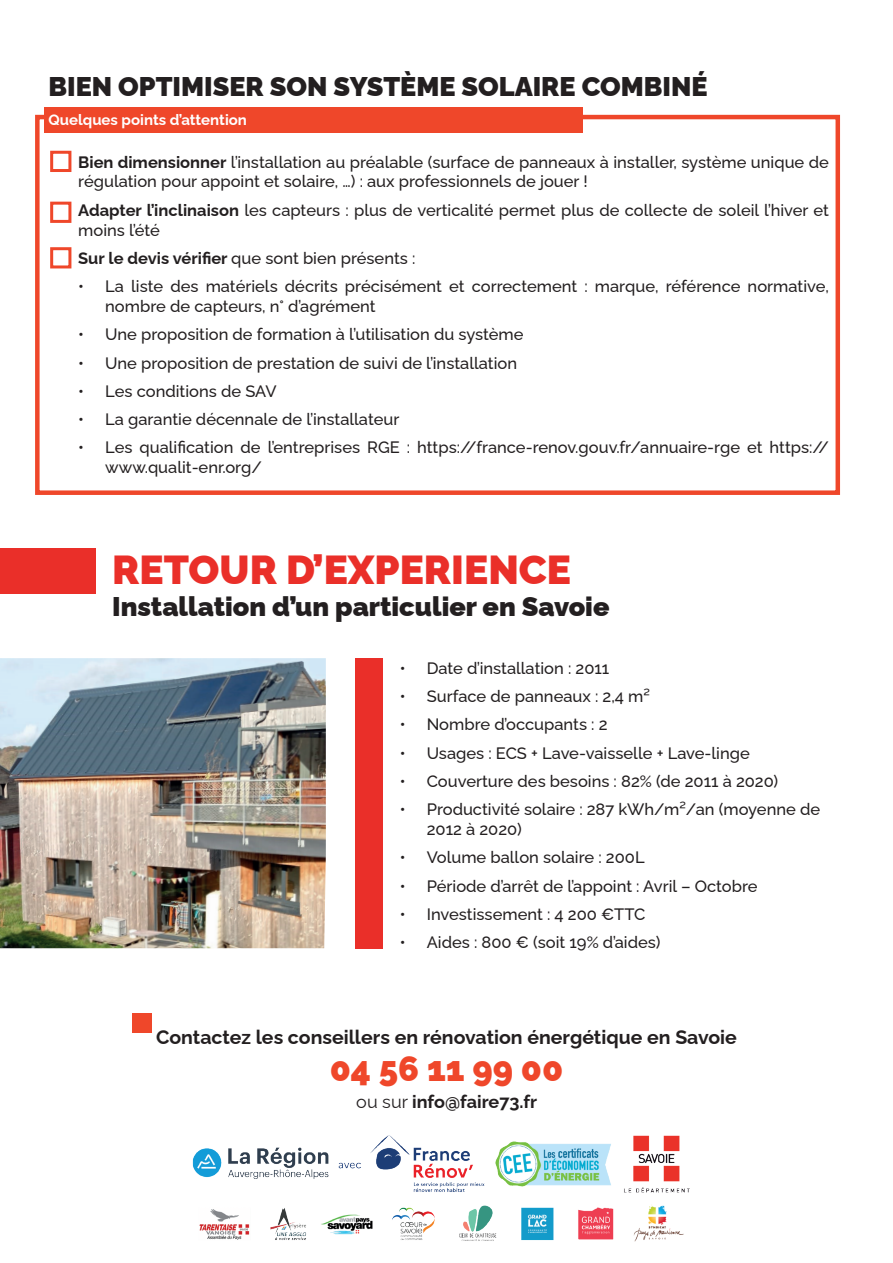
<style>
.page{position:relative;width:893px;height:1263px;background:#fff}
.page>*{position:absolute;margin:0;border:0;box-sizing:border-box;transform-origin:0 0}
.t1{font:900 40.5px "Raleway";color:#ea2f29}
.t2{font:900 34.5px "Raleway";color:#ef472a}
.t3{font:900 27px "Raleway";color:#231f20}
.t4{font:700 19.5px "Raleway";color:#231f20}
.t5{font:700 18px "Raleway";color:#231f20}
.t6{font:500 16.5px/19.8px "Raleway";color:#231f20}
.t7{font:700 15px "Raleway";color:#fff}
.s1{font-weight:700}
.s2{font-weight:400}
</style>
<div class="page">
<div style="left:132px;top:1013px;width:20px;height:20px;background:#ef472a"></div>
<img style="left:192px;top:1135px;width:498px;height:107px">
<div style="left:35px;top:115px;width:805px;height:380px;background:#fff;border:4px solid #ef472a"></div>
<div style="left:44px;top:107px;width:539px;height:26px;background:#ef472a"></div>
<div style="left:50px;top:151px;width:21px;height:21px;border:3px solid #ef472a"></div>
<div style="left:50px;top:202px;width:21px;height:21px;border:3px solid #ef472a"></div>
<div style="left:50px;top:247px;width:21px;height:21px;border:3px solid #ef472a"></div>
<div style="left:0;top:548px;width:96px;height:46px;background:#ea2f29"></div>
<div style="left:355px;top:658px;width:27px;height:290px;background:#ea2f29"></div>
<img style="left:0;top:658px;width:326px;height:290px">
<h3 class="t3" style="left:48px;top:64px;width:660px">BIEN OPTIMISER SON SYSTÈME SOLAIRE COMBINÉ</h3>
<p class="t7" style="left:48px;top:107px;width:200px">Quelques points d’attention</p>
<p class="t6" style="left:78px;top:150px;width:752px"><span class="s1">Bien dimensionner</span> l’installation au préalable (surface de panneaux à installer, système unique de régulation pour appoint et solaire, …) : aux professionnels de jouer !</p>
<p class="t6" style="left:78px;top:198px;width:752px"><span class="s1">Adapter l’inclinaison</span> les capteurs : plus de verticalité permet plus de collecte de soleil l’hiver et moins l’été</p>
<p class="t6" style="left:78px;top:246px;width:339px"><span class="s1">Sur le devis vérifier</span> que sont bien présents :</p>
<p class="t6" style="left:105px;top:275px;width:725px;text-indent:-27px">• La liste des matériels décrits précisément et correctement : marque, référence normative, nombre de capteurs, n° d’agrément</p>
<p class="t6" style="left:78px;top:323px;width:447px">• Une proposition de formation à l’utilisation du système</p>
<p class="t6" style="left:78px;top:351px;width:440px">• Une proposition de prestation de suivi de l’installation</p>
<p class="t6" style="left:78px;top:379px;width:200px">• Les conditions de SAV</p>
<p class="t6" style="left:78px;top:408px;width:323px">• La garantie décennale de l’installateur</p>
<p class="t6" style="left:105px;top:436px;width:725px;text-indent:-27px">• Les qualification de l’entreprises RGE : https://france-renov.gouv.fr/annuaire-rge et https:// www.qualit-enr.org/</p>
<h1 class="t1" style="left:112px;top:537px;width:460px">RETOUR D’EXPERIENCE</h1>
<h3 class="t3" style="left:112px;top:585px;width:499px">Installation d’un particulier en Savoie</h3>
<p class="t6" style="left:400px;top:656px;width:211px">• Date d’installation : 2011</p>
<p class="t6" style="left:400px;top:684px;width:252px">• Surface de panneaux : 2,4 m²</p>
<p class="t6" style="left:400px;top:713px;width:209px">• Nombre d’occupants : 2</p>
<p class="t6" style="left:400px;top:741px;width:352px">• Usages : ECS + Lave-vaisselle + Lave-linge</p>
<p class="t6" style="left:400px;top:769px;width:380px">• Couverture des besoins : 82% (de 2011 à 2020)</p>
<p class="t6" style="left:427px;top:798px;width:395px;text-indent:-27px">• Productivité solaire : 287 kWh/m²/an (moyenne de<br>2012 à 2020)</p>
<p class="t6" style="left:400px;top:846px;width:246px">• Volume ballon solaire : 200L</p>
<p class="t6" style="left:400px;top:874px;width:359px">• Période d’arrêt de l’appoint : Avril – Octobre</p>
<p class="t6" style="left:400px;top:902px;width:247px">• Investissement : 4 200 €TTC</p>
<p class="t6" style="left:400px;top:931px;width:262px">• Aides : 800 € (soit 19% d’aides)</p>
<p class="t4" style="left:156px;top:1021px;width:582px">Contactez les conseillers en rénovation énergétique en Savoie</p>
<h2 class="t2" style="left:330px;top:1041px;width:235px">04 56 11 99 00</h2>
<p class="t5" style="left:356px;top:1087px;width:182px"><span class="s2">ou sur</span> info@faire73.fr</p>
</div>
